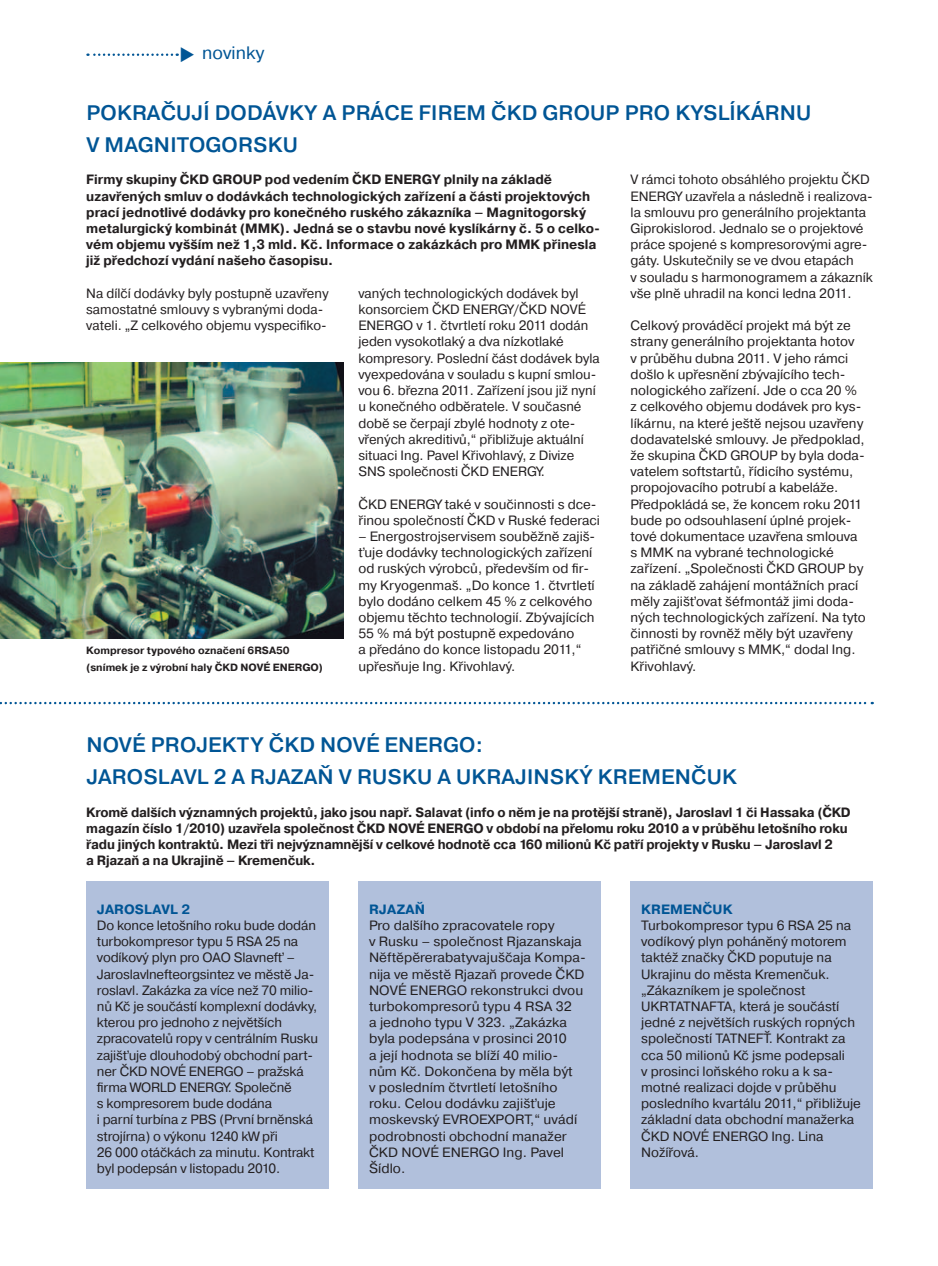
<style>
.page{position:relative;width:938px;height:1266px;background:#fff}
.page>*{position:absolute;margin:0;border:0;box-sizing:border-box;transform-origin:0 0}
.t1{font:500 21px/32.4px "Pragmatica";letter-spacing:.01em;color:#005595}
.t2{font:18px "Pragmatica";color:#005595}
.t3{font:13.5px/16.2px "Pragmatica";color:#231f20}
.t4{font:700 13.5px/16.2px "Pragmatica";color:#231f20}
.t5{font:700 13.5px/16.2px "Pragmatica";color:#231f20;scale:.96 1}
.t6{font:700 13.5px "Pragmatica";letter-spacing:.01em;color:#005595}
.t7{font:700 10.5px/16.2px "Pragmatica";color:#231f20}
</style>
<div class="page">
<div style="left:86px;top:881px;width:243px;height:308px;background:#b1c0dc"></div>
<div style="left:358px;top:881px;width:243px;height:308px;background:#b1c0dc"></div>
<div style="left:631px;top:881px;width:242px;height:308px;background:#b1c0dc"></div>
<svg style="left:0;top:701px;width:873px;height:3px"></svg>
<img style="left:0;top:362px;width:344px;height:276px">
<svg style="left:87px;top:53px;width:91px;height:3px"></svg>
<h2 class="t2" style="left:179px;top:46px;width:87px">◆ novinky</h2>
<h1 class="t1" style="left:86px;top:98px;width:726px">POKRAČUJÍ DODÁVKY A PRÁCE FIREM ČKD GROUP PRO KYSLÍKÁRNU<br>V MAGNITOGORSKU</h1>
<p class="t4" style="left:86px;top:173px;width:515px">Firmy skupiny ČKD GROUP pod vedením ČKD ENERGY plnily na základě uzavřených smluv o dodávkách technologických zařízení a části projektových prací jednotlivé dodávky pro konečného ruského zákazníka – Magnitogorský metalurgický kombinát (MMK). Jedná se o stavbu nové kyslíkárny č. 5 o celko&shy;vém objemu vyšším než 1,3 mld. Kč. Informace o zakázkách pro MMK přinesla již předchozí vydání našeho časopisu.</p>
<p class="t3" style="left:86px;top:286px;width:244px">Na dílčí dodávky byly postupně uzavřeny samostatné smlouvy s vybranými doda&shy;vateli. „Z celkového objemu vyspecifiko-</p>
<p class="t7" style="left:86px;top:643px;width:238px">Kompresor typového označení 6RSA50 (snímek je z výrobní haly ČKD NOVÉ ENERGO)</p>
<p class="t3" style="left:358px;top:286px;width:243px">vaných technologických dodávek byl konsorciem ČKD ENERGY/ČKD NOVÉ ENERGO v 1. čtvrtletí roku 2011 dodán jeden vysokotlaký a dva nízkotlaké kompresory. Poslední část dodávek byla vyexpedována v souladu s kupní smlou&shy;vou 6. března 2011. Zařízení jsou již nyní u konečného odběratele. V současné době se čerpají zbylé hodnoty z ote&shy;vřených akreditivů,“ přibližuje aktuální situaci Ing. Pavel Křivohlavý, z Divize SNS společnosti ČKD ENERGY.</p>
<p class="t3" style="left:358px;top:497px;width:243px">ČKD ENERGY také v součinnosti s dce&shy;řinou společností ČKD v Ruské federaci</p>
<p class="t3" style="left:358px;top:529px;width:238px">– Energostrojservisem souběžně zajiš&shy;ťuje dodávky technologických zařízení od ruských výrobců, především od fir&shy;my Kryogenmaš. „Do konce 1. čtvrtletí bylo dodáno celkem 45 % z celkového objemu těchto technologií. Zbývajících 55 % má být postupně expedováno<br>a předáno do konce listopadu 2011,“ upřesňuje Ing. Křivohlavý.</p>
<p class="t3" style="left:631px;top:173px;width:244px">V rámci tohoto obsáhlého projektu ČKD ENERGY uzavřela a následně i realizova&shy;la smlouvu pro generálního projektanta Giprokislorod. Jednalo se o projektové práce spojené s kompresorovými agre&shy;gáty. Uskutečnily se ve dvou etapách<br>v souladu s harmonogramem a zákazník vše plně uhradil na konci ledna 2011.</p>
<p class="t3" style="left:631px;top:318px;width:237px">Celkový prováděcí projekt má být ze strany generálního projektanta hotov<br>v průběhu dubna 2011. V jeho rámci došlo k upřesnění zbývajícího tech&shy;nologického zařízení. Jde o cca 20 % z celkového objemu dodávek pro kys&shy;líkárnu, na které ještě nejsou uzavřeny dodavatelské smlouvy. Je předpoklad, že skupina ČKD GROUP by byla doda&shy;vatelem softstartů, řídicího systému, propojovacího potrubí a kabeláže.<br>Předpokládá se, že koncem roku 2011 bude po odsouhlasení úplné projek&shy;tové dokumentace uzavřena smlouva s MMK na vybrané technologické zařízení. „Společnosti ČKD GROUP by na základě zahájení montážních prací měly zajišťovat šéfmontáž jimi doda&shy;ných technologických zařízení. Na tyto činnosti by rovněž měly být uzavřeny patřičné smlouvy s MMK,“ dodal Ing.<br>Křivohlavý.</p>
<h1 class="t1" style="left:86px;top:729px;width:652px">NOVÉ PROJEKTY ČKD NOVÉ ENERGO:<br>JAROSLAVL 2 A RJAZAŇ V RUSKU A UKRAJINSKÝ KREMENČUK</h1>
<p class="t5" style="left:86px;top:804px;width:798px">Kromě dalších významných projektů, jako jsou např. Salavat (info o něm je na protější straně), Jaroslavl 1 či Hassaka (ČKD magazín číslo 1/2010) uzavřela společnost ČKD NOVÉ ENERGO v období na přelomu roku 2010 a v průběhu letošního roku řadu jiných kontraktů. Mezi tři nejvýznamnější v celkové hodnotě cca 160 milionů Kč patří projekty v Rusku – Jaroslavl 2<br>a Rjazaň a na Ukrajině – Kremenčuk.</p>
<p class="t6" style="left:97px;top:904px;width:95px">JAROSLAVL 2</p>
<p class="t3" style="left:97px;top:918px;width:223px">Do konce letošního roku bude dodán turbokompresor typu 5 RSA 25 na vodíkový plyn pro OAO Slavnefť – Jaroslavlnefteorgsintez ve městě Ja&shy;roslavl. Zakázka za více než 70 milio&shy;nů Kč je součástí komplexní dodávky, kterou pro jednoho z největších zpracovatelů ropy v centrálním Rusku zajišťuje dlouhodobý obchodní part&shy;ner ČKD NOVÉ ENERGO – pražská firma WORLD ENERGY. Společně<br>s kompresorem bude dodána<br>i parní turbína z PBS (První brněnská strojírna) o výkonu 1240 kW při<br>26 000 otáčkách za minutu. Kontrakt byl podepsán v listopadu 2010.</p>
<p class="t6" style="left:369px;top:904px;width:57px">RJAZAŇ</p>
<p class="t3" style="left:369px;top:918px;width:218px">Pro dalšího zpracovatele ropy<br>v Rusku – společnost Rjazanskaja<br>Něftěpěrerabatyvajuščaja Kompa&shy;nĳa ve městě Rjazaň provede ČKD<br>NOVÉ ENERGO rekonstrukci dvou turbokompresorů typu 4 RSA 32<br>a jednoho typu V 323. „Zakázka byla podepsána v prosinci 2010<br>a její hodnota se blíží 40 milio&shy;nům Kč. Dokončena by měla být<br>v posledním čtvrtletí letošního roku. Celou dodávku zajišťuje moskevský EVROEXPORT,“ uvádí podrobnosti obchodní manažer<br>ČKD NOVÉ ENERGO Ing. Pavel<br>Šídlo.</p>
<p class="t6" style="left:641px;top:904px;width:93px">KREMENČUK</p>
<p class="t3" style="left:641px;top:918px;width:221px">Turbokompresor typu 6 RSA 25 na vodíkový plyn poháněný motorem taktéž značky ČKD poputuje na<br>Ukrajinu do města Kremenčuk. „Zákazníkem je společnost<br>UKRTATNAFTA, která je součástí jedné z největších ruských ropných společností TATNEFŤ. Kontrakt za cca 50 milionů Kč jsme podepsali<br>v prosinci loňského roku a k sa&shy;motné realizaci dojde v průběhu posledního kvartálu 2011,“ přibližuje základní data obchodní manažerka<br>ČKD NOVÉ ENERGO Ing. Lina<br>Nožířová.</p>
</div>
